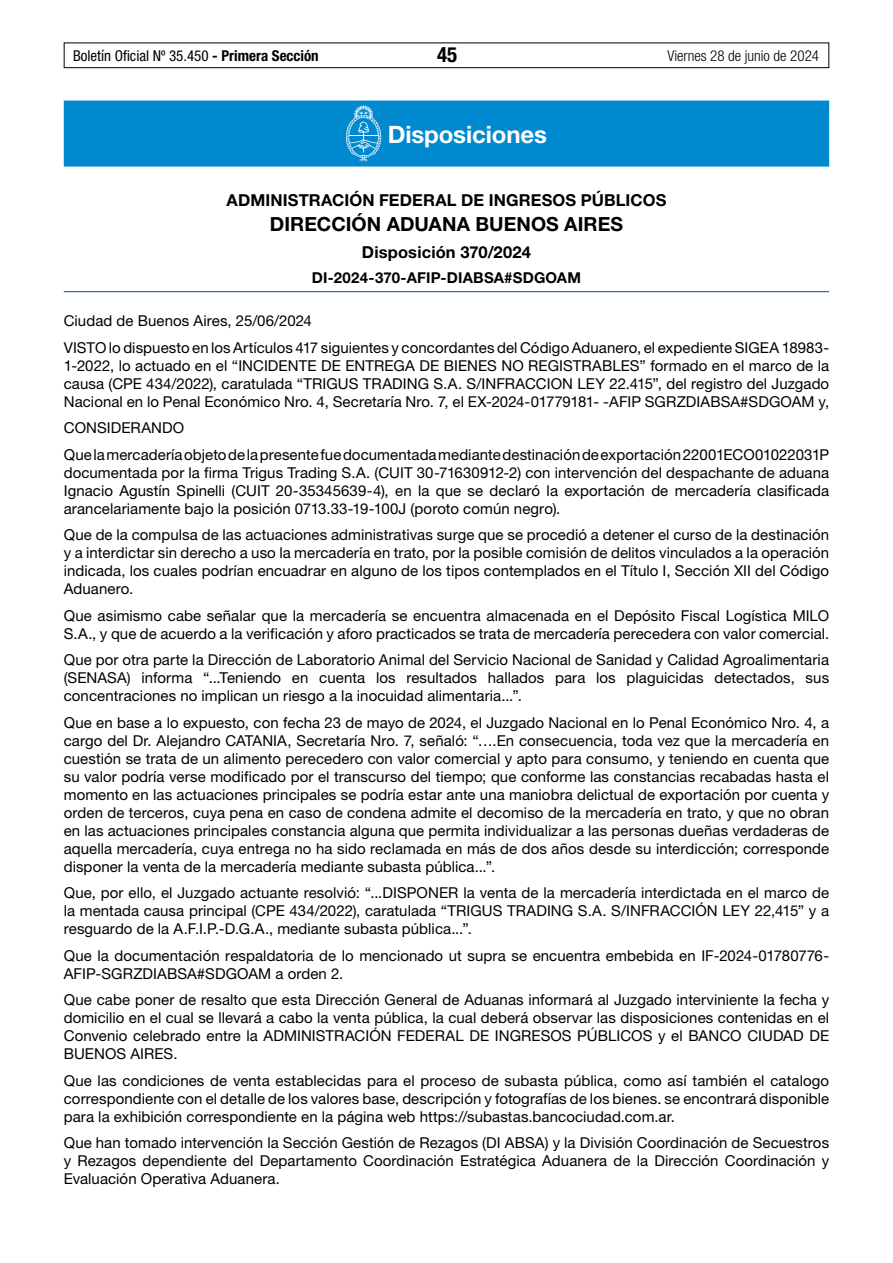
<style>
.page{position:relative;width:893px;height:1263px;background:#fff}
.page>*{position:absolute;margin:0;border:0;box-sizing:border-box;transform-origin:0 0}
.t1{font:700 24px "Helvetica Neue LT Std";letter-spacing:-.005em;color:#fff}
.t2{font:700 condensed 21px "Helvetica Neue LT Std";color:#000}
.t3{font:700 19.5px "Helvetica Neue LT Std";color:#000}
.t4{font:700 16.5px "Helvetica Neue LT Std";letter-spacing:.005em;color:#000}
.t5{font:15px/18px "Helvetica Neue LT Std";letter-spacing:.005em;color:#000;text-align:justify}
.t6{font:condensed 15px "Helvetica Neue LT Std";color:#000}
.t7{font:700 15px "Helvetica Neue LT Std";letter-spacing:.015em;color:#000}
.t8{font:300 condensed 15px "Helvetica Neue LT Std";color:#000}
.s1{font-weight:700}
</style>
<div class="page">
<div style="left:64px;top:43px;width:765px;height:25px;border:1px solid #000"></div>
<div style="left:64px;top:101px;width:765px;height:66px;background:#0089cf"></div>
<hr style="left:64px;top:291px;width:765px;height:1px;background:#0066b3">
<svg style="left:346px;top:105px;width:35px;height:56px"></svg>
<p class="t6" style="left:73px;top:47px;width:247px">Boletín Oficial Nº 35.450 <span class="s1">- Primera Sección</span></p>
<h2 class="t2" style="left:437px;top:42px;width:22px">45</h2>
<p class="t8" style="left:667px;top:47px;width:153px">Viernes 28 de junio de 2024</p>
<h1 class="t1" style="left:388px;top:120px;width:161px">Disposiciones</h1>
<p class="t4" style="left:227px;top:190px;width:441px">ADMINISTRACIÓN FEDERAL DE INGRESOS PÚBLICOS</p>
<h3 class="t3" style="left:270px;top:212px;width:355px">DIRECCIÓN ADUANA BUENOS AIRES</h3>
<p class="t4" style="left:362px;top:241px;width:171px">Disposición 370/2024</p>
<p class="t7" style="left:312px;top:268px;width:271px">DI-2024-370-AFIP-DIABSA#SDGOAM</p>
<p class="t5" style="left:64px;top:307px;width:767px;line-height:26.5px">Ciudad de Buenos Aires, 25/06/2024<br>VISTO lo dispuesto en los Artículos 417 siguientes y concordantes del Código Aduanero, el expediente SIGEA 18983-</p>
<p class="t5" style="left:64px;top:356px;width:767px">1-2022, lo actuado en el “INCIDENTE DE ENTREGA DE BIENES NO REGISTRABLES” formado en el marco de la causa (CPE 434/2022), caratulada “TRIGUS TRADING S.A. S/INFRACCION LEY 22.415”, del registro del Juzgado Nacional en lo Penal Económico Nro. 4, Secretaría Nro. 7, el EX-2024-01779181- -AFIP SGRZDIABSA#SDGOAM y,</p>
<p class="t5" style="left:64px;top:414px;width:767px;line-height:26.5px">CONSIDERANDO<br>Que la mercadería objeto de la presente fue documentada mediante destinación de exportación 22001ECO01022031P</p>
<p class="t5" style="left:64px;top:463px;width:767px">documentada por la firma Trigus Trading S.A. (CUIT 30-71630912-2) con intervención del despachante de aduana Ignacio Agustín Spinelli (CUIT 20-35345639-4), en la que se declaró la exportación de mercadería clasificada arancelariamente bajo la posición 0713.33-19-100J (poroto común negro).</p>
<p class="t5" style="left:64px;top:526px;width:767px">Que de la compulsa de las actuaciones administrativas surge que se procedió a detener el curso de la destinación y a interdictar sin derecho a uso la mercadería en trato, por la posible comisión de delitos vinculados a la operación indicada, los cuales podrían encuadrar en alguno de los tipos contemplados en el Título I, Sección XII del Código Aduanero.</p>
<p class="t5" style="left:64px;top:606px;width:767px">Que asimismo cabe señalar que la mercadería se encuentra almacenada en el Depósito Fiscal Logística MILO<br>S.A., y que de acuerdo a la verificación y aforo practicados se trata de mercadería perecedera con valor comercial.</p>
<p class="t5" style="left:64px;top:651px;width:767px">Que por otra parte la Dirección de Laboratorio Animal del Servicio Nacional de Sanidad y Calidad Agroalimentaria (SENASA) informa “...Teniendo en cuenta los resultados hallados para los plaguicidas detectados, sus concentraciones no implican un riesgo a la inocuidad alimentaria...”.</p>
<p class="t5" style="left:64px;top:713px;width:767px">Que en base a lo expuesto, con fecha 23 de mayo de 2024, el Juzgado Nacional en lo Penal Económico Nro. 4, a cargo del Dr. Alejandro CATANIA, Secretaría Nro. 7, señaló: “….En consecuencia, toda vez que la mercadería en cuestión se trata de un alimento perecedero con valor comercial y apto para consumo, y teniendo en cuenta que su valor podría verse modificado por el transcurso del tiempo; que conforme las constancias recabadas hasta el momento en las actuaciones principales se podría estar ante una maniobra delictual de exportación por cuenta y orden de terceros, cuya pena en caso de condena admite el decomiso de la mercadería en trato, y que no obran en las actuaciones principales constancia alguna que permita individualizar a las personas dueñas verdaderas de aquella mercadería, cuya entrega no ha sido reclamada en más de dos años desde su interdicción; corresponde disponer la venta de la mercadería mediante subasta pública...”.</p>
<p class="t5" style="left:64px;top:884px;width:767px">Que, por ello, el Juzgado actuante resolvió: “...DISPONER la venta de la mercadería interdictada en el marco de la mentada causa principal (CPE 434/2022), caratulada “TRIGUS TRADING S.A. S/INFRACCIÓN LEY 22,415” y a resguardo de la A.F.I.P.-D.G.A., mediante subasta pública...”.</p>
<p class="t5" style="left:64px;top:946px;width:767px">Que la documentación respaldatoria de lo mencionado ut supra se encuentra embebida en IF-2024-01780776-<br>AFIP-SGRZDIABSA#SDGOAM a orden 2.</p>
<p class="t5" style="left:64px;top:991px;width:767px">Que cabe poner de resalto que esta Dirección General de Aduanas informará al Juzgado interviniente la fecha y domicilio en el cual se llevará a cabo la venta pública, la cual deberá observar las disposiciones contenidas en el Convenio celebrado entre la ADMINISTRACIÓN FEDERAL DE INGRESOS PÚBLICOS y el BANCO CIUDAD DE BUENOS AIRES.</p>
<p class="t5" style="left:64px;top:1071px;width:767px">Que las condiciones de venta establecidas para el proceso de subasta pública, como así también el catalogo correspondiente con el detalle de los valores base, descripción y fotografías de los bienes. se encontrará disponible para la exhibición correspondiente en la página web https://subastas.bancociudad.com.ar.</p>
<p class="t5" style="left:64px;top:1134px;width:767px">Que han tomado intervención la Sección Gestión de Rezagos (DI ABSA) y la División Coordinación de Secuestros y Rezagos dependiente del Departamento Coordinación Estratégica Aduanera de la Dirección Coordinación y Evaluación Operativa Aduanera.</p>
</div>
